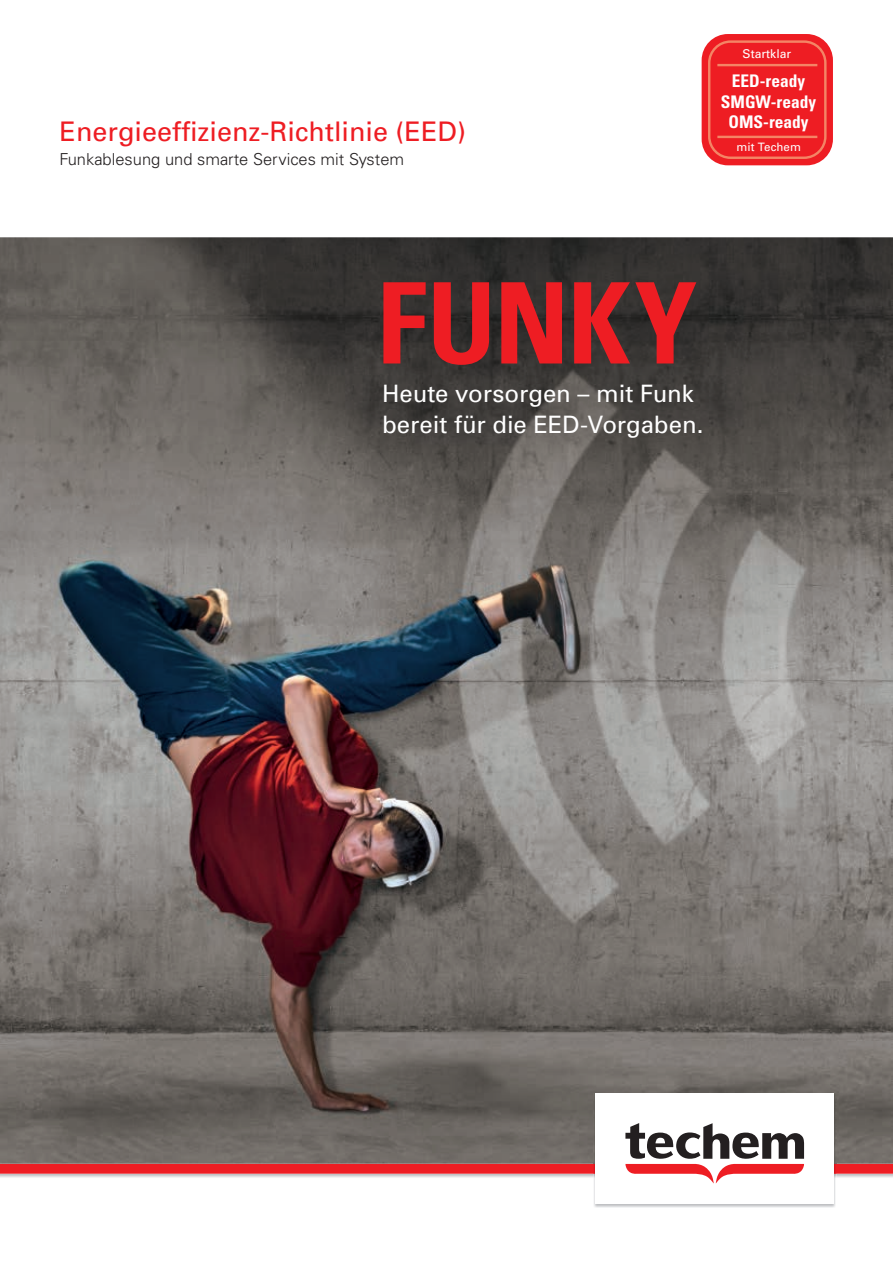
<style>
.page{position:relative;width:893px;height:1263px;background:#fff}
.page>*{position:absolute;margin:0;border:0;box-sizing:border-box;transform-origin:0 0}
.t1{font:700 condensed 112.5px "Univers";letter-spacing:-.005em;color:#ee1d23}
.t2{font:27px "Univers";color:#ee1d23}
.t3{font:24px/30px "Univers";letter-spacing:-.005em;color:#fff}
.t4{font:700 condensed 17.4px/20.5px "Univers";color:#fff;text-align:center}
.t5{font:300 16.5px "Univers";color:#231f20}
.t6{font:12.15px "Univers";color:#fff}
.t7{font:11.55px "Univers";color:#fff}
</style>
<div class="page">
<img style="left:0;top:237px;width:893px;height:886px">
<img style="left:593px;top:1093px;width:243px;height:115px">
<div style="left:596px;top:1093px;width:238px;height:110px;background:#fff"></div>
<svg style="left:0;top:1123px;width:893px;height:60px"></svg>
<div style="left:702px;top:34px;width:131px;height:131px;background:#ee1d23;border-radius:26px"></div>
<div style="left:708px;top:40px;width:119px;height:119px;border:2px solid #f48465;border-radius:21px"></div>
<hr style="left:717px;top:64px;width:100px;height:2px;background:#f48465">
<hr style="left:717px;top:136px;width:100px;height:2px;background:#f48465">
<p class="t2" style="left:60px;top:116px;width:408px">Energieeffizienz-Richtlinie (EED)</p>
<p class="t5" style="left:60px;top:150px;width:346px">Funkablesung und smarte Services mit System</p>
<p class="t6" style="left:743px;top:47px;width:50px">Startklar</p>
<p class="t4" style="left:721px;top:70px;width:97px">EED-ready<br>SMGW-ready<br>OMS-ready</p>
<p class="t7" style="left:736px;top:140px;width:66px">mit Techem</p>
<h1 class="t1" style="left:377px;top:254px;width:322px">FUNKY</h1>
<p class="t3" style="left:382px;top:379px;width:323px">Heute vorsorgen – mit Funk bereit für die EED-Vorgaben.</p>
</div>
